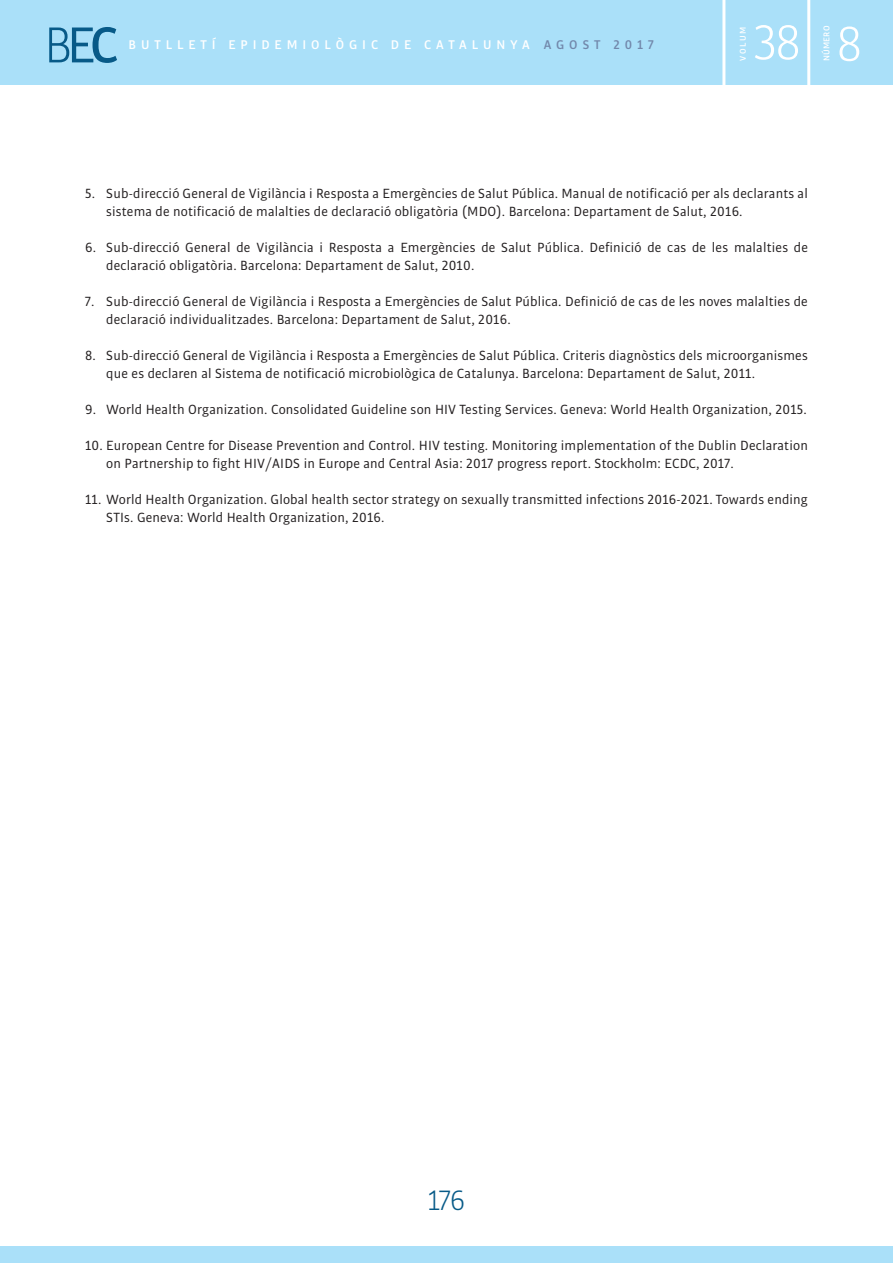
<style>
.page{position:relative;width:893px;height:1263px;background:#fff}
.page>*{position:absolute;margin:0;border:0;box-sizing:border-box;transform-origin:0 0}
.t1{font:300 54px "Bulo";color:#075a88}
.t2{font:300 52.5px "Bulo";color:#fff}
.t3{font:300 30px "Bulo";color:#075a88}
.t4{font:14.25px/18px "Bulo";letter-spacing:.01em;color:#231f20}
.t5{font:500 13.5px "Bulo";letter-spacing:.365em;color:#fff}
.t6{font:500 9px "Bulo";letter-spacing:.025em;color:#fff}
.s1{font-weight:400}
.s2{font-weight:500}
.s3{color:#7288ab}
</style>
<div class="page">
<div style="left:0;top:0;width:893px;height:85px;background:#aae0f9"></div>
<hr style="left:722px;top:0;width:3px;height:85px;background:#fff">
<hr style="left:807px;top:0;width:3px;height:85px;background:#fff">
<div style="left:0;top:1246px;width:893px;height:17px;background:#aae0f9"></div>
<h1 class="t1" style="left:44px;top:12px;width:76px">B<span class="s1">E</span><span class="s2">C</span></h1>
<p class="t6" style="left:737px;top:61px;width:36px;rotate:-90deg">VOLUM</p>
<h2 class="t2" style="left:753px;top:10px;width:49px">38</h2>
<p class="t6" style="left:821px;top:61px;width:37px;rotate:-90deg">NÚMERO</p>
<h2 class="t2" style="left:836px;top:12px;width:28px">8</h2>
<p class="t5" style="left:129px;top:36px;width:527px">BUTLLETÍ EPIDEMIOLÒGIC DE CATALUNYA <span class="s3">AGOST 2017</span></p>
<p class="t4" style="left:106px;top:184px;width:703px;text-indent:-21px">5. Sub-direcció General de Vigilància i Resposta a Emergències de Salut Pública. Manual de notificació per als declarants al sistema de notificació de malalties de declaració obligatòria (MDO). Barcelona: Departament de Salut, 2016.</p>
<p class="t4" style="left:106px;top:238px;width:703px;text-indent:-21px">6. Sub-direcció General de Vigilància i Resposta a Emergències de Salut Pública. Definició de cas de les malalties de declaració obligatòria. Barcelona: Departament de Salut, 2010.</p>
<p class="t4" style="left:106px;top:292px;width:703px;text-indent:-21px">7. Sub-direcció General de Vigilància i Resposta a Emergències de Salut Pública. Definició de cas de les noves malalties de declaració individualitzades. Barcelona: Departament de Salut, 2016.</p>
<p class="t4" style="left:106px;top:346px;width:703px;text-indent:-21px">8. Sub-direcció General de Vigilància i Resposta a Emergències de Salut Pública. Criteris diagnòstics dels microorganismes que es declaren al Sistema de notificació microbiològica de Catalunya. Barcelona: Departament de Salut, 2011.</p>
<p class="t4" style="left:85px;top:400px;width:723px">9. World Health Organization. Consolidated Guideline son HIV Testing Services. Geneva: World Health Organization, 2015.</p>
<p class="t4" style="left:106px;top:436px;width:703px;text-indent:-21px">10. European Centre for Disease Prevention and Control. HIV testing. Monitoring implementation of the Dublin Declaration on Partnership to fight HIV/AIDS in Europe and Central Asia: 2017 progress report. Stockholm: ECDC, 2017.</p>
<p class="t4" style="left:106px;top:490px;width:703px;text-indent:-21px">11. World Health Organization. Global health sector strategy on sexually transmitted infections 2016-2021. Towards ending<br>STIs. Geneva: World Health Organization, 2016.</p>
<h3 class="t3" style="left:427px;top:1182px;width:40px">176</h3>
</div>
